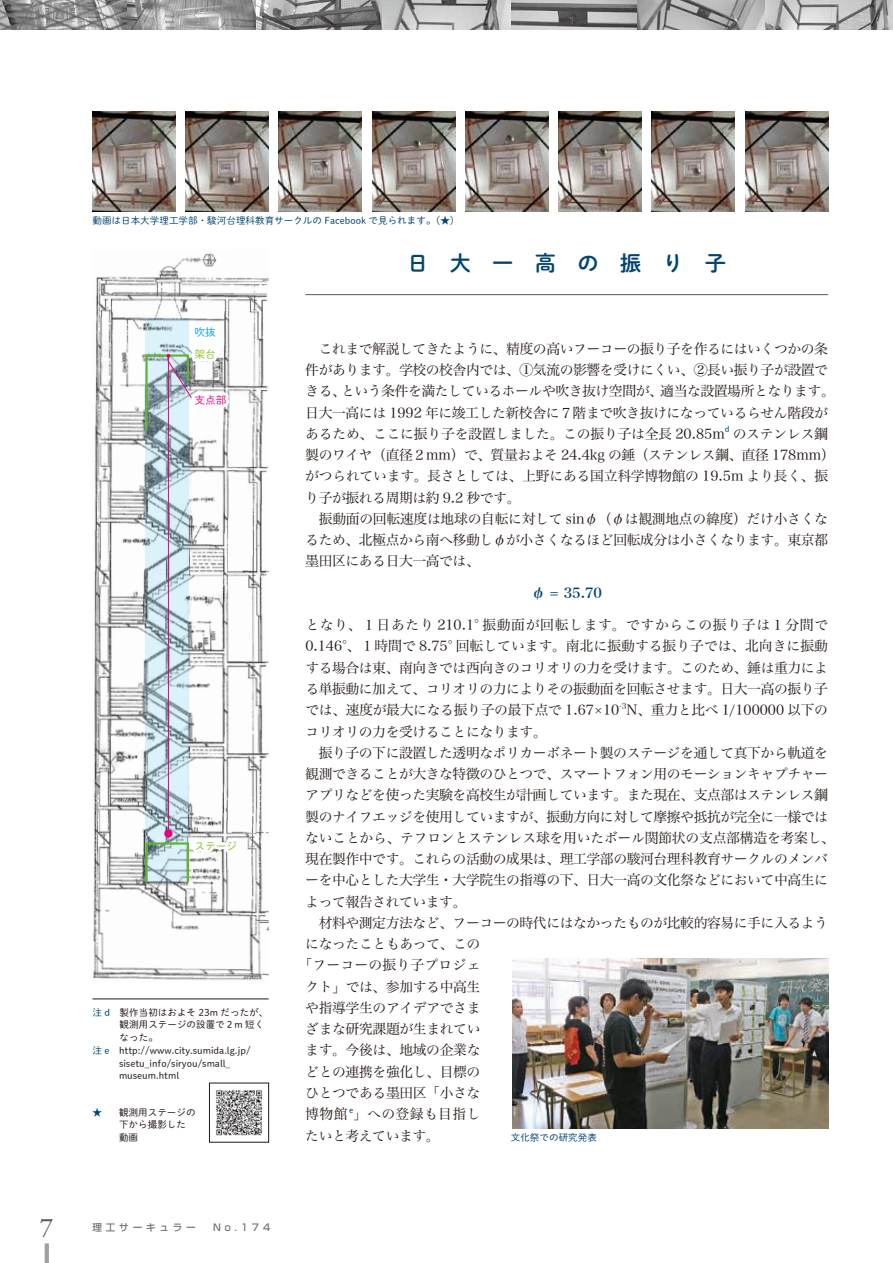
<style>
.page{position:relative;width:893px;height:1263px;background:#fff}
.page>*{position:absolute;margin:0;border:0;box-sizing:border-box;transform-origin:0 0}
.t1{font:27.15px "Garamond Premr Pro";color:#595857}
.t2{font:21.3px "Shuei M Go Std B";letter-spacing:1em;color:#004572}
.t3{font:13.8px/21.3px "Hira Min Pro W3";letter-spacing:-.03em;color:#231916}
.t4{font:13.8px "Hira Min Pro W3";letter-spacing:.015em;color:#231916}
.t5{font:13.8px "Hira Min Pro W3";letter-spacing:.03em;color:#231916}
.t6{font:13.8px "Hira Min Pro W6";color:#004572}
.t7{font:10.65px "Shuei M Go Std L";color:#86c124}
.t8{font:10.65px "Shuei M Go Std L";color:#e4007f}
.t9{font:10.65px "Shuei M Go Std L";color:#00a1e9}
.t10{font:9.6px/12.8px "Shuei M Go Std L";color:#231916}
.t11{font:9.6px "Shuei M Go Std L";color:#004572}
.t12{font:500 9.6px "Shin Go Pro";letter-spacing:.4em;color:#727272}
.t13{font:8.1px "Shuei M Go Std L";color:#004572}
.t14{font:8.1px "Hira Min Pro W3";color:#231916}
.s1{color:#004572}
</style>
<div class="page">
<hr style="left:45px;top:1243px;width:4px;height:20px;background:#a0a0a1">
<img style="left:92px;top:112px;width:83px;height:100px">
<img style="left:186px;top:112px;width:83px;height:100px">
<img style="left:279px;top:112px;width:83px;height:100px">
<img style="left:372px;top:112px;width:83px;height:100px">
<img style="left:465px;top:112px;width:83px;height:100px">
<img style="left:559px;top:112px;width:83px;height:100px">
<img style="left:652px;top:112px;width:83px;height:100px">
<img style="left:745px;top:112px;width:83px;height:100px">
<img style="left:93px;top:253px;width:176px;height:727px">
<svg style="left:145px;top:468px;width:44px;height:412px;background:#b9cdd6"></svg>
<div style="left:145px;top:842px;width:44px;height:41px;border:2px solid #5db531"></div>
<hr style="left:168px;top:356px;width:1px;height:478px;background:#e4007f">
<div style="left:164px;top:829px;width:9px;height:9px;background:#e4007f;border-radius:50%"></div>
<hr style="left:305px;top:294px;width:523px;height:1px;background:#595857">
<svg style="left:188px;top:811px;width:55px;height:51px"></svg>
<img style="left:512px;top:958px;width:316px;height:170px">
<svg style="left:144px;top:273px;width:89px;height:195px"></svg>
<hr style="left:92px;top:999px;width:177px;height:1px;background:#231916">
<img style="left:216px;top:1090px;width:47px;height:46px">
<div style="left:209px;top:1083px;width:60px;height:59px;border:1px solid #231916"></div>
<img style="left:0;top:0;width:893px;height:30px">
<h1 class="t1" style="left:40px;top:1211px;width:15px">7</h1>
<p class="t11" style="left:92px;top:214px;width:368px">動画は日本大学理工学部・駿河台理科教育サークルの Facebook で見られます )。 ★(</p>
<p class="t9" style="left:195px;top:324px;width:23px">吹抜</p>
<p class="t7" style="left:195px;top:346px;width:23px">架台</p>
<p class="t8" style="left:195px;top:392px;width:33px">支点部</p>
<p class="t7" style="left:195px;top:838px;width:44px">ステージ</p>
<p class="t10" style="left:92px;top:1005px;width:177px"><span class="s1">注 d</span>　製作当初はおよそ 23m だったが、</p>
<p class="t10" style="left:120px;top:1018px;width:146px">観測用ステージの設置で２m 短く</p>
<p class="t10" style="left:120px;top:1031px;width:40px">なった。</p>
<p class="t10" style="left:92px;top:1043px;width:160px"><span class="s1">注 e</span>　http://www.city.sumida l g. j p. /</p>
<p class="t10" style="left:119px;top:1056px;width:113px">sisetu_info/siryou/small_</p>
<p class="t10" style="left:119px;top:1069px;width:62px">museum.html</p>
<p class="t10" style="left:119px;top:1105px;width:78px">観測用ステージの</p>
<p class="t11" style="left:92px;top:1105px;width:21px">★　</p>
<p class="t10" style="left:119px;top:1118px;width:68px">下から撮影した動画</p>
<p class="t12" style="left:92px;top:1219px;width:179px">理工サーキュラー　N o.174</p>
<h2 class="t2" style="left:407px;top:247px;width:320px">日大一高の振り子</h2>
<p class="t3" style="left:305px;top:337px;width:524px">　これまで解説してきたように、精度の高いフーコーの振り子を作るにはいくつかの条</p>
<p class="t3" style="left:305px;top:358px;width:524px">件があります。学校の校舎内では、①気流の影響を受けにくい、②長い振り子が設置で</p>
<p class="t3" style="left:660px;top:379px;width:176px">適当な設置場所となります。</p>
<p class="t3" style="left:341px;top:379px;width:323px">という条件を満たしているホールや吹き抜け空間が、</p>
<p class="t3" style="left:305px;top:379px;width:42px">きる、</p>
<p class="t3" style="left:305px;top:400px;width:524px">日大一高には 1992 年に竣工した新校舎に７階まで吹き抜けになっているらせん階段が</p>
<p class="t3" style="left:733px;top:422px;width:97px">のステンレス鋼</p>
<p class="t3" style="left:305px;top:422px;width:421px">あるため、ここに振り子を設置しました。この振り子は全長 20.85m</p>
<p class="t13" style="left:725px;top:423px;width:6px">d</p>
<p class="t3" style="left:305px;top:443px;width:531px">製のワイヤ（直径２mm）で、質量およそ 24.4kg の錘（ステンレス鋼、直径 178mm(がつられています。長さとしては、上野にある国立科学博物館の 19.5m より長く、振り子が振れる周期は約 9.2 秒です。<br>　振動面の回転速度は地球の自転に対して sinφ（φは観測地点の緯度）だけ小さくなるため、北極点から南へ移動しφが小さくなるほど回転成分は小さくなります。東京都墨田区にある日大一高では、</p>
<p class="t6" style="left:531px;top:581px;width:72px">φ = 35.70</p>
<p class="t3" style="left:305px;top:613px;width:524px;text-align:right">となり、１日あたり 210.1° 振動面が回転します。ですからこの振り子は１分間で0.146°、１時間で 8.75° 回転しています。南北に振動する振り子では、北向きに振動する場合は東、南向きでは西向きのコリオリの力を受けます。このため、錘は重力による単振動に加えて、コリオリの力によりその振動面を回転させます。日大一高の振り子N、重力と比べ 1/100000 以下の</p>
<p class="t3" style="left:305px;top:698px;width:315px">では、速度が最大になる振り子の最下点で 1.67×10</p>
<p class="t14" style="left:619px;top:698px;width:9px">-3</p>
<p class="t3" style="left:305px;top:719px;width:243px">コリオリの力を受けることになります。</p>
<p class="t3" style="left:305px;top:741px;width:524px">　振り子の下に設置した透明なポリカーボネート製のステージを通して真下から軌道を</p>
<p class="t3" style="left:305px;top:762px;width:524px">観測できることが大きな特徴のひとつで、スマートフォン用のモーションキャプチャー</p>
<p class="t3" style="left:305px;top:783px;width:524px">アプリなどを使った実験を高校生が計画しています。また現在、支点部はステンレス鋼</p>
<p class="t3" style="left:305px;top:804px;width:524px">製のナイフエッジを使用していますが、振動方向に対して摩擦や抵抗が完全に一様では</p>
<p class="t3" style="left:305px;top:826px;width:531px">ないことから、テフロンとステンレス球を用いたボール関節状の支点部構造を考案し、</p>
<p class="t3" style="left:305px;top:847px;width:524px">現在製作中です。これらの活動の成果は、理工学部の駿河台理科教育サークルのメンバ</p>
<p class="t3" style="left:305px;top:868px;width:524px">ーを中心とした大学生・大学院生の指導の下、日大一高の文化祭などにおいて中高生に</p>
<p class="t3" style="left:305px;top:889px;width:163px">よって報告されています。</p>
<p class="t3" style="left:305px;top:911px;width:524px">　材料や測定方法など、フーコーの時代にはなかったものが比較的容易に手に入るよう</p>
<p class="t3" style="left:305px;top:932px;width:177px">になったこともあって、この</p>
<p class="t4" style="left:298px;top:953px;width:184px">「フーコーの振り子プロジェ</p>
<p class="t3" style="left:305px;top:974px;width:177px">クト」では、参加する中高生</p>
<p class="t3" style="left:305px;top:996px;width:177px">や指導学生のアイデアでさま</p>
<p class="t3" style="left:305px;top:1017px;width:177px">ざまな研究課題が生まれてい</p>
<p class="t3" style="left:305px;top:1038px;width:177px">ます。今後は、地域の企業な</p>
<p class="t3" style="left:305px;top:1059px;width:177px">どとの連携を強化し、目標の</p>
<p class="t3" style="left:305px;top:1081px;width:177px">ひとつである墨田区「小さな</p>
<p class="t5" style="left:305px;top:1102px;width:177px">博物館」への登録も目指し</p>
<p class="t13" style="left:349px;top:1103px;width:6px">e</p>
<p class="t3" style="left:305px;top:1123px;width:136px">たいと考えています。</p>
<p class="t11" style="left:511px;top:1130px;width:88px">文化祭での研究発表</p>
</div>
